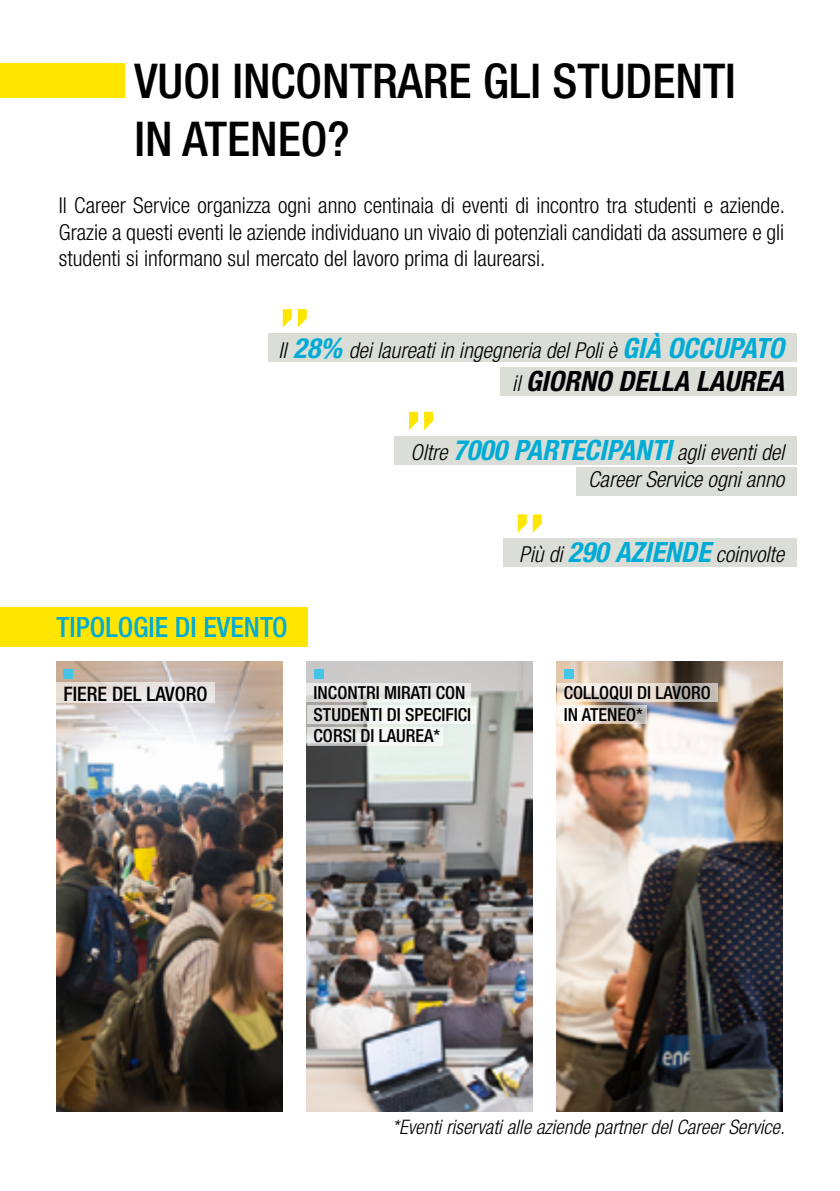
<style>
.page{position:relative;width:840px;height:1191px;background:#fff}
.page>*{position:absolute;margin:0;border:0;box-sizing:border-box;transform-origin:0 0}
.t1{font:500 condensed 48px/57.6px "Helvetica Neue LT Std";color:#000}
.t2{font:italic 700 condensed 28px "Helvetica Neue LT Std";color:#030005}
.t3{font:500 condensed 28px "Helvetica Neue LT Std";color:#00acd5}
.t4{font:300 condensed 22px/26.4px "Helvetica Neue LT Std";color:#000;text-align:justify}
.t5{font:italic 300 condensed 22px/26.4px "Helvetica Neue LT Std";color:#000;text-align:right}
.t6{font:italic 300 condensed 20px "Helvetica Neue LT Std";color:#000}
.t7{font:500 condensed 20px "Helvetica Neue LT Std";color:#000}
.t8{font:500 condensed 18px/21.6px "Helvetica Neue LT Std";color:#000}
.s1{font-weight:700;font-size:28px;color:#00acd5}
.s2{font-weight:300;font-size:22px;color:#000}
</style>
<div class="page">
<div style="left:0;top:64px;width:124px;height:34px;background:#ffe500"></div>
<img style="left:56px;top:662px;width:226px;height:449px">
<div style="left:268px;top:333px;width:528px;height:29px;background:#dbded6"></div>
<div style="left:576px;top:467px;width:220px;height:29px;background:#dbded6"></div>
<div style="left:394px;top:436px;width:402px;height:28px;background:#dbded6"></div>
<div style="left:500px;top:368px;width:296px;height:28px;background:#dbded6"></div>
<div style="left:503px;top:539px;width:293px;height:28px;background:#dbded6"></div>
<svg style="left:409px;top:412px;width:9px;height:18px"></svg>
<svg style="left:424px;top:412px;width:9px;height:18px"></svg>
<svg style="left:282px;top:309px;width:9px;height:18px"></svg>
<svg style="left:297px;top:309px;width:9px;height:18px"></svg>
<svg style="left:517px;top:514px;width:9px;height:19px"></svg>
<svg style="left:532px;top:514px;width:9px;height:19px"></svg>
<div style="left:0;top:606px;width:307px;height:40px;background:#ffe500"></div>
<img style="left:556px;top:662px;width:226px;height:449px">
<img style="left:306px;top:662px;width:226px;height:449px">
<svg style="left:306px;top:683px;width:165px;height:18px;background:#e6e7e5"></svg>
<svg style="left:556px;top:683px;width:161px;height:18px;background:#dcd3ca"></svg>
<div style="left:56px;top:683px;width:158px;height:20px;background:linear-gradient(to right,#e8dfd8,#ecebed)"></div>
<svg style="left:306px;top:705px;width:169px;height:19px"></svg>
<svg style="left:556px;top:705px;width:90px;height:19px"></svg>
<svg style="left:306px;top:727px;width:136px;height:19px;fill:#f3f8f5"></svg>
<div style="left:63px;top:669px;width:10px;height:9px;background:#42c5e6"></div>
<div style="left:313px;top:669px;width:10px;height:9px;background:#42c5e6"></div>
<div style="left:563px;top:669px;width:10px;height:9px;background:#42c5e6"></div>
<h1 class="t1" style="left:134px;top:51px;width:602px">VUOI INCONTRARE GLI STUDENTI<br>IN ATENEO?</h1>
<p class="t4" style="left:59px;top:192px;width:727px">Il Career Service organizza ogni anno centinaia di eventi di incontro tra studenti e aziende.<br>Grazie a questi eventi le aziende individuano un vivaio di potenziali candidati da assumere e gli studenti si informano sul mercato del lavoro prima di laurearsi.</p>
<p class="t5" style="left:278px;top:337px;width:507px">Il <span class="s1">28%</span> dei laureati in ingegneria del Poli è <span class="s1">GIÀ OCCUPATO</span></p>
<p class="t2" style="left:512px;top:364px;width:273px"><span class="s2">il</span> GIORNO DELLA LAUREA</p>
<p class="t5" style="left:410px;top:440px;width:375px">Oltre <span class="s1">7000 PARTECIPANTI</span> agli eventi del<br>Career Service ogni anno</p>
<p class="t3" style="left:57px;top:611px;width:232px">TIPOLOGIE DI EVENTO</p>
<p class="t5" style="left:519px;top:541px;width:266px">Più di <span class="s1">290 AZIENDE</span> coinvolte</p>
<p class="t7" style="left:63px;top:681px;width:146px">FIERE DEL LAVORO</p>
<p class="t8" style="left:313px;top:681px;width:159px">INCONTRI MIRATI CON<br>STUDENTI DI SPECIFICI<br>CORSI DI LAUREA*</p>
<p class="t8" style="left:563px;top:681px;width:148px">COLLOQUI DI LAVORO<br>IN ATENEO*</p>
<p class="t6" style="left:392px;top:1115px;width:394px">*Eventi riservati alle aziende partner del Career Service.</p>
</div>
